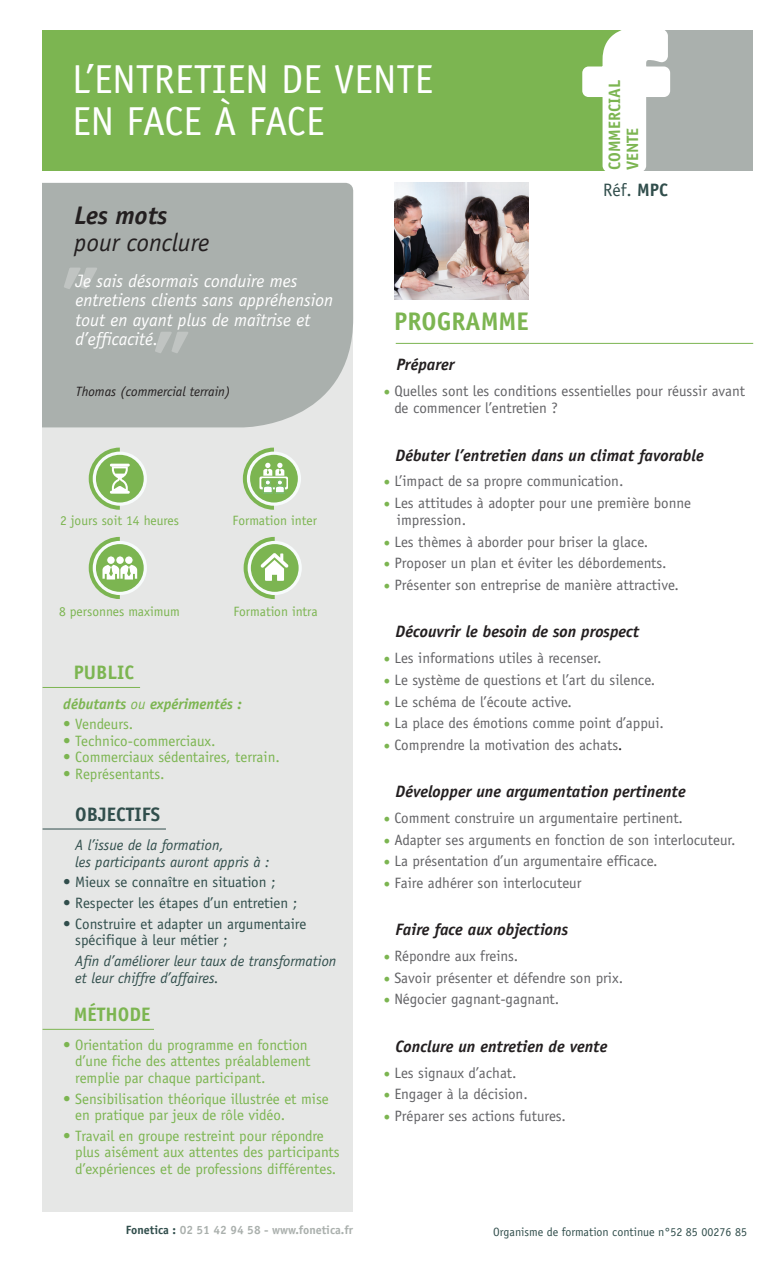
<style>
.page{position:relative;width:783px;height:1263px;background:#fff}
.page>*{position:absolute;margin:0;border:0;box-sizing:border-box;transform-origin:0 0}
.t1{font:40.5px/42px "Officina Sans";color:#fff}
.t2{font:italic 25.5px "Officina Sans";color:#231f20}
.t3{font:700 25.5px "Officina Sans";color:#7cb551}
.t4{font:italic 700 25.5px "Officina Sans";color:#231f20}
.t5{font:700 19.5px "Officina Sans";color:#7cb551}
.t6{font:700 19.5px "Officina Sans";color:#314e4c}
.t7{font:italic 18px/19.5px "Officina Sans";color:#fff}
.t8{font:18px "Officina Sans";color:#314e4c}
.t9{font:italic 700 16.5px "Officina Sans";color:#231f20}
.t10{font:700 16.5px/18px "Officina Sans";color:#7cb551}
.t11{font:15px/17.2px "Officina Sans";color:#636366}
.t12{font:15px/16.5px "Officina Sans";color:#7cb551}
.t13{font:15px/16.5px "Officina Sans";color:#314e4c}
.t14{font:italic 15px/16.5px "Officina Sans";color:#314e4c}
.t15{font:italic 700 15px "Officina Sans";color:#7cb551}
.t16{font:13.5px "Officina Sans";color:#7cb551}
.t17{font:italic 13.5px "Officina Sans";color:#231f20}
.t18{font:12px "Officina Sans";color:#314e4c}
.t19{font:700 12px "Officina Sans";color:#aab0ad}
.s1{font-weight:700}
.s2{font-weight:400}
.s3{color:#314e4c}
.s4{font-family:"Minion Pro";font-size:18px;color:#7cb551}
.s5{font-family:"Minion Pro";font-size:18px;color:#231f20}
</style>
<div class="page">
<div style="left:43px;top:30px;width:654px;height:140px;background:#7cb551"></div>
<div style="left:624px;top:30px;width:129px;height:140px;background:#aab0ad"></div>
<hr style="left:395px;top:343px;width:358px;height:1px;background:#7cb551">
<svg style="left:581px;top:30px;width:90px;height:141px"></svg>
<div style="left:43px;top:199px;width:310px;height:1013px;background:#e6e7e6"></div>
<svg style="left:42px;top:182px;width:312px;height:253px;background:#aeb3b1"></svg>
<hr style="left:43px;top:687px;width:97px;height:1px;background:#7cb551">
<hr style="left:43px;top:1029px;width:111px;height:1px;background:#7cb551">
<hr style="left:43px;top:829px;width:123px;height:1px;background:#314e4c">
<img style="left:394px;top:183px;width:134px;height:116px">
<svg style="left:155px;top:332px;width:33px;height:21px"></svg>
<svg style="left:64px;top:268px;width:33px;height:21px"></svg>
<svg style="left:94px;top:453px;width:51px;height:51px"></svg>
<div style="left:93px;top:452px;width:54px;height:54px;border:3px solid #f7fbfb;border-radius:50%"></div>
<svg style="left:89px;top:448px;width:39px;height:62px"></svg>
<hr style="left:110px;top:491px;width:20px;height:3px;background:#fff">
<hr style="left:110px;top:464px;width:20px;height:3px;background:#fff">
<svg style="left:94px;top:542px;width:51px;height:51px"></svg>
<div style="left:93px;top:541px;width:54px;height:54px;border:3px solid #f7fbfb;border-radius:50%"></div>
<svg style="left:89px;top:537px;width:48px;height:62px"></svg>
<svg style="left:249px;top:542px;width:51px;height:51px"></svg>
<div style="left:247px;top:541px;width:55px;height:54px;border:3px solid #f7fbfb;border-radius:50%"></div>
<svg style="left:243px;top:537px;width:45px;height:62px"></svg>
<svg style="left:248px;top:453px;width:51px;height:51px"></svg>
<div style="left:247px;top:452px;width:54px;height:54px;border:3px solid #f7fbfb;border-radius:50%"></div>
<svg style="left:243px;top:448px;width:45px;height:62px"></svg>
<h1 class="t1" style="left:72px;top:58px;width:362px">L’ENTRETIEN DE VENTE<br>EN FACE À FACE</h1>
<h2 class="t4" style="left:74px;top:200px;width:95px">Les mots</h2>
<h2 class="t2" style="left:74px;top:227px;width:136px">pour conclure</h2>
<p class="t7" style="left:75px;top:271px;width:259px">Je sais désormais conduire mes entretiens clients sans appréhension tout en ayant plus de maîtrise et d’efficacité.</p>
<h2 class="t3" style="left:394px;top:305px;width:136px">PROGRAMME</h2>
<p class="t10" style="left:605px;top:170px;width:92px;rotate:-90deg">COMMERCIAL<br>VENTE</p>
<p class="t8" style="left:603px;top:179px;width:67px">Réf. <span class="s1">MPC</span></p>
<p class="t17" style="left:76px;top:383px;width:156px">Thomas (commercial terrain)</p>
<p class="t16" style="left:60px;top:513px;width:120px">2 jours soit 14 heures</p>
<p class="t16" style="left:232px;top:513px;width:86px">Formation inter</p>
<p class="t16" style="left:59px;top:603px;width:122px">8 personnes maximum</p>
<p class="t16" style="left:233px;top:603px;width:86px">Formation intra</p>
<h3 class="t5" style="left:74px;top:661px;width:62px">PUBLIC</h3>
<p class="t15" style="left:63px;top:694px;width:180px">débutants <span class="s2">ou</span> expérimentés :</p>
<p class="t12" style="left:63px;top:716px;width:71px">• Vendeurs.</p>
<p class="t12" style="left:63px;top:733px;width:154px">• Technico-commerciaux.</p>
<p class="t12" style="left:63px;top:749px;width:218px">• Commerciaux sédentaires, terrain.</p>
<p class="t12" style="left:63px;top:766px;width:103px">• Représentants.</p>
<h3 class="t6" style="left:75px;top:802px;width:86px">OBJECTIFS</h3>
<p class="t14" style="left:75px;top:837px;width:196px">A l’issue de la formation,<br>les participants auront appris à :</p>
<p class="t13" style="left:63px;top:874px;width:214px">• Mieux se connaître en situation ;</p>
<p class="t13" style="left:63px;top:895px;width:235px">• Respecter les étapes d’un entretien ;</p>
<p class="t13" style="left:75px;top:916px;width:232px;text-indent:-12px">• Construire et adapter un argumentaire spécifique à leur métier ;</p>
<p class="t14" style="left:75px;top:953px;width:262px">Afin d’améliorer leur taux de transformation et leur chiffre d’affaires.</p>
<h3 class="t5" style="left:74px;top:1002px;width:78px">MÉTHODE</h3>
<p class="t12" style="left:75px;top:1036px;width:237px;text-indent:-12px">• Orientation du programme en fonction d’une fiche des attentes préalablement remplie par chaque participant.</p>
<p class="t12" style="left:75px;top:1090px;width:255px;text-indent:-12px">• Sensibilisation théorique illustrée et mise en pratique par jeux de rôle vidéo.</p>
<p class="t12" style="left:75px;top:1127px;width:266px;text-indent:-12px">• Travail en groupe restreint pour répondre plus aisément aux attentes des participants d’expériences et de professions différentes.</p>
<p class="t19" style="left:126px;top:1223px;width:229px"><span class="s3">Fonetica :</span> 02 51 42 94 58 - www.fonetica.fr</p>
<p class="t9" style="left:396px;top:354px;width:60px">Préparer</p>
<p class="t11" style="left:394px;top:382px;width:352px;text-indent:-11px"><span class="s4">•</span> Quelles sont les conditions essentielles pour réussir avant de commencer l’entretien ?</p>
<p class="t9" style="left:395px;top:445px;width:309px">Débuter l’entretien dans un climat favorable</p>
<p class="t11" style="left:383px;top:473px;width:241px"><span class="s4">•</span> L’impact de sa propre communication.</p>
<p class="t11" style="left:397px;top:494px;width:295px;text-indent:-13px"><span class="s4">•</span> Les attitudes à adopter pour une première bonne impression.</p>
<p class="t11" style="left:383px;top:533px;width:266px"><span class="s4">•</span> Les thèmes à aborder pour briser la glace.</p>
<p class="t11" style="left:383px;top:555px;width:284px"><span class="s4">•</span> Proposer un plan et éviter les débordements.</p>
<p class="t11" style="left:383px;top:576px;width:297px"><span class="s4">•</span> Présenter son entreprise de manière attractive.</p>
<p class="t9" style="left:395px;top:622px;width:245px">Découvrir le besoin de son prospect</p>
<p class="t11" style="left:383px;top:650px;width:219px"><span class="s4">•</span> Les informations utiles à recenser.</p>
<p class="t11" style="left:383px;top:671px;width:273px"><span class="s4">•</span> Le système de questions et l’art du silence.</p>
<p class="t11" style="left:383px;top:693px;width:190px"><span class="s4">•</span> Le schéma de l’écoute active.</p>
<p class="t11" style="left:383px;top:714px;width:282px"><span class="s4">•</span> La place des émotions comme point d’appui.</p>
<p class="t11" style="left:383px;top:736px;width:240px"><span class="s4">•</span> Comprendre la motivation des achats<span class="s5">.</span></p>
<p class="t9" style="left:395px;top:782px;width:291px">Développer une argumentation pertinente</p>
<p class="t11" style="left:383px;top:809px;width:301px"><span class="s4">•</span> Comment construire un argumentaire pertinent.</p>
<p class="t11" style="left:383px;top:831px;width:353px"><span class="s4">•</span> Adapter ses arguments en fonction de son interlocuteur.</p>
<p class="t11" style="left:383px;top:852px;width:275px"><span class="s4">•</span> La présentation d’un argumentaire efficace.</p>
<p class="t11" style="left:383px;top:874px;width:199px"><span class="s4">•</span> Faire adhérer son interlocuteur</p>
<p class="t9" style="left:395px;top:920px;width:174px">Faire face aux objections</p>
<p class="t11" style="left:383px;top:947px;width:136px"><span class="s4">•</span> Répondre aux freins.</p>
<p class="t11" style="left:383px;top:969px;width:241px"><span class="s4">•</span> Savoir présenter et défendre son prix.</p>
<p class="t11" style="left:383px;top:991px;width:177px"><span class="s4">•</span> Négocier gagnant-gagnant.</p>
<p class="t9" style="left:395px;top:1036px;width:213px">Conclure un entretien de vente</p>
<p class="t11" style="left:383px;top:1064px;width:134px"><span class="s4">•</span> Les signaux d’achat.</p>
<p class="t11" style="left:383px;top:1085px;width:146px"><span class="s4">•</span> Engager à la décision.</p>
<p class="t11" style="left:383px;top:1107px;width:184px"><span class="s4">•</span> Préparer ses actions futures.</p>
<p class="t18" style="left:493px;top:1225px;width:255px">organisme de formation continue n°52 85 00276 85</p>
</div>
